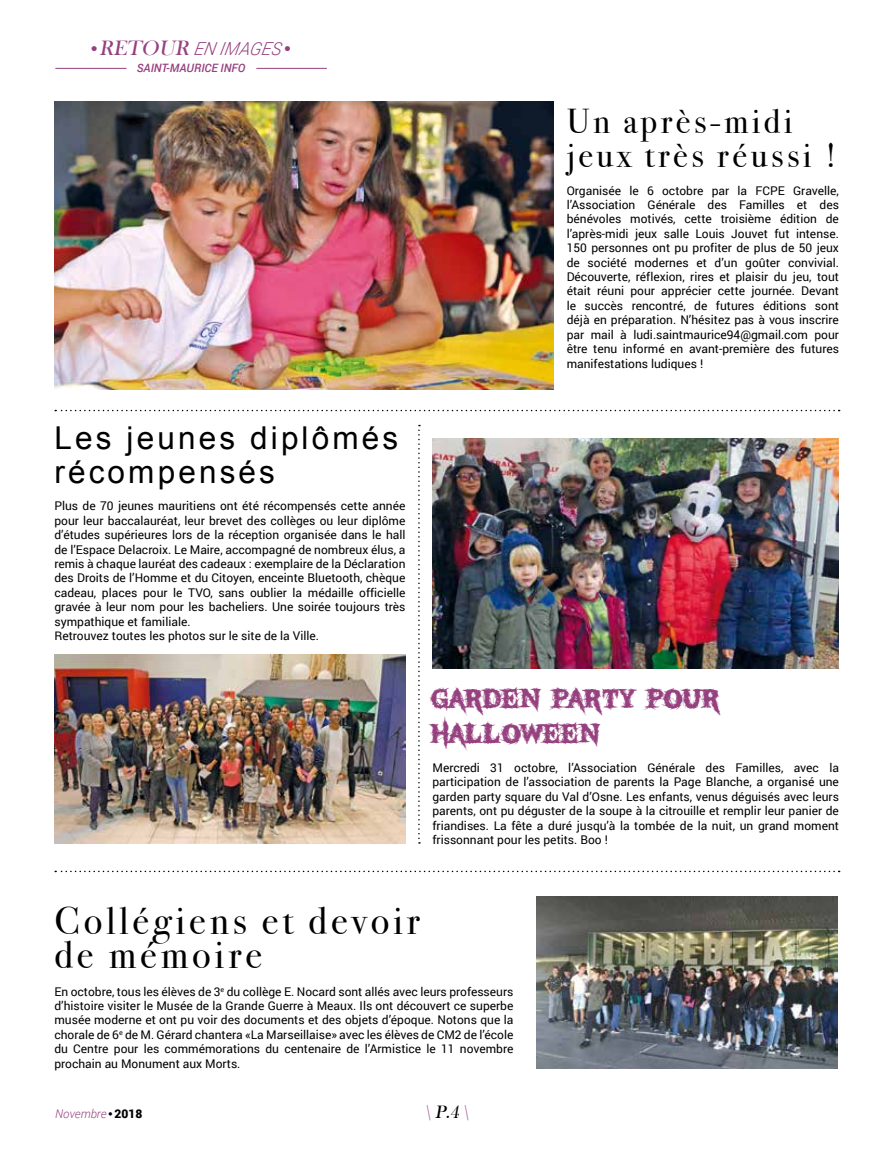
<style>
.page{position:relative;width:893px;height:1149px;background:#fff}
.page>*{position:absolute;margin:0;border:0;box-sizing:border-box;transform-origin:0 0}
.t1{font:39px/34.5px "Bodoni Svty Two OSITCTT";letter-spacing:.1em;color:#000}
.t2{font:34.5px/34.5px "Bodoni Svty Two OSITCTT";letter-spacing:.1em;color:#000}
.t3{font:31.5px/34.5px "Arial";letter-spacing:.1em;color:#000}
.t4{font:31.5px/34.5px "Black Dahlia";letter-spacing:.1em;color:#96417f}
.t5{font:italic 18.45px "Bask Old Face";color:#000}
.t6{font:italic 300 17.85px "Roboto";color:#96417f}
.t7{font:12px/14.4px "Roboto";color:#000;text-align:justify}
.t8{font:italic 300 12px "Roboto";color:#96417f}
.t9{font:italic 500 11.55px "Roboto";color:#96417f}
.t10{font:6.9px "Zapf Dingbats ITC";color:#96417f}
.s1{font-family:"Bask Old Face";font-weight:400;font-size:21.3px}
.s2{font-family:"Bask Old Face";font-weight:400;font-style:normal;color:#000}
.s3{font-weight:900;font-style:normal;color:#000}
.s4{color:#96417f}
</style>
<div class="page">
<hr style="left:55px;top:68px;width:72px;height:1px;background:#96417f">
<hr style="left:256px;top:68px;width:71px;height:1px;background:#96417f">
<svg style="left:55px;top:870px;width:785px;height:1px"></svg>
<svg style="left:55px;top:409px;width:785px;height:2px"></svg>
<svg style="left:418px;top:424px;width:2px;height:419px"></svg>
<img style="left:54px;top:101px;width:500px;height:288px">
<img style="left:537px;top:896px;width:300px;height:172px">
<img style="left:54px;top:654px;width:351px;height:189px">
<img style="left:432px;top:438px;width:407px;height:229px">
<h3 class="t6" style="left:92px;top:36px;width:195px">● <span class="s1">RETOUR</span> EN IMAGES</h3>
<p class="t10" style="left:285px;top:45px;width:7px">●</p>
<p class="t9" style="left:137px;top:60px;width:110px">SAINT-MAURICE INFO</p>
<h3 class="t3" style="left:54px;top:420px;width:345px">Les jeunes diplômés récompensés</h3>
<p class="t7" style="left:54px;top:498px;width:353px;text-align:left">Plus de 70 jeunes mauritiens ont été récompensés cette année pour leur baccalauréat, leur brevet des collèges ou leur diplôme d’études supérieures lors de la réception organisée dans le hall de l’Espace Delacroix. Le Maire, accompagné de nombreux élus, a remis à chaque lauréat des cadeaux : exemplaire de la Déclaration des Droits de l’Homme et du Citoyen, enceinte Bluetooth, chèque cadeau, places pour le TVO, sans oublier la médaille officielle gravée à leur nom pour les bacheliers. Une soirée toujours très sympathique et familiale.<br>Retrouvez toutes les photos sur le site de la Ville.</p>
<h2 class="t2" style="left:567px;top:104px;width:272px">Un après-midi jeux très réussi !</h2>
<p class="t7" style="left:567px;top:182px;width:274px">Organisée le 6 octobre par la FCPE Gravelle, l’Association Générale des Familles et des bénévoles motivés, cette troisième édition de l’après-midi jeux salle Louis Jouvet fut intense.<br>150 personnes ont pu profiter de plus de 50 jeux de société modernes et d’un goûter convivial.<br>Découverte, réflexion, rires et plaisir du jeu, tout était réuni pour apprécier cette journée. Devant le succès rencontré, de futures éditions sont déjà en préparation. N’hésitez pas à vous inscrire par mail à ludi.saintmaurice94@gmail.com pour être tenu informé en avant-première des futures manifestations ludiques !</p>
<h3 class="t4" style="left:432px;top:681px;width:287px">Garden party pour<br>Halloween</h3>
<p class="t7" style="left:432px;top:760px;width:408px">Mercredi 31 octobre, l’Association Générale des Familles, avec la participation de l’association de parents la Page Blanche, a organisé une garden party square du Val d’Osne. Les enfants, venus déguisés avec leurs parents, ont pu déguster de la soupe à la citrouille et remplir leur panier de friandises. La fête a duré jusqu’à la tombée de la nuit, un grand moment frissonnant pour les petits. Boo !</p>
<h1 class="t1" style="left:54px;top:903px;width:367px">Collégiens et devoir de mémoire</h1>
<p class="t7" style="left:54px;top:983px;width:461px">En octobre, tous les élèves de 3<sup>e</sup> du collège E. Nocard sont allés avec leurs professeurs d’histoire visiter le Musée de la Grande Guerre à Meaux. Ils ont découvert ce superbe musée moderne et ont pu voir des documents et des objets d’époque. Notons que la chorale de 6<sup>e</sup> de M. Gérard chantera «La Marseillaise» avec les élèves de CM2 de l’école du Centre pour les commémorations du centenaire de l’Armistice le 11 novembre prochain au Monument aux Morts.</p>
<p class="t8" style="left:55px;top:1105px;width:89px">Novembre<span class="s2">•</span><span class="s3">2018</span></p>
<h3 class="t5" style="left:425px;top:1101px;width:45px"><span class="s4">\</span> P.4 <span class="s4">\</span></h3>
</div>
